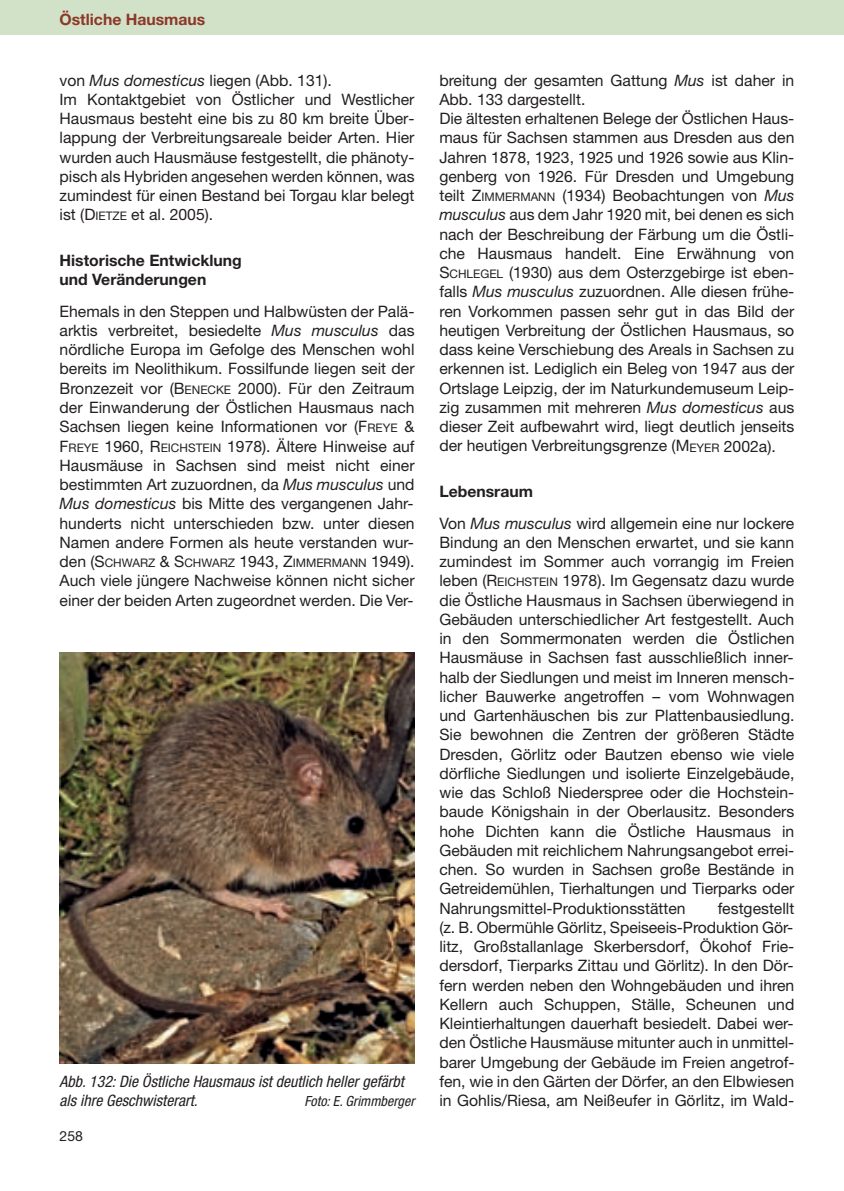
<style>
.page{position:relative;width:844px;height:1191px;background:#fff}
.page>*{position:absolute;margin:0;border:0;box-sizing:border-box;transform-origin:0 0}
.t1{font:15.75px/19.2px "Helvetica Neue";color:#231f20}
.t2{font:italic condensed 15.75px/19.2px "Helvetica Neue";color:#231f20}
.t3{font:700 15.75px/19.2px "Helvetica Neue";color:#231f20}
.t4{font:700 15.75px "Helvetica Neue";color:#8d3727}
.t5{font:italic condensed 14px "Helvetica Neue";color:#231f20}
.t6{font:14px "Helvetica Neue";color:#231f20}
.t7{font:11.9px "Helvetica Neue";color:#231f20}
.s1{font-style:italic}
.s2{font-size:11.9px}
.s3{font-size:15.75px}
.s4{font-weight:700}
</style>
<div class="page">
<div style="left:0;top:0;width:843px;height:35px;background:#d1e2c9"></div>
<img style="left:60px;top:652px;width:354px;height:412px">
<p class="t4" style="left:60px;top:14px;width:147px">Östliche Hausmaus</p>
<p class="t1" style="left:60px;top:72px;width:356px">von <span class="s1">Mus domesticus</span> liegen (Abb. 131).<br>Im Kontaktgebiet von Östlicher und Westlicher Hausmaus besteht eine bis zu 80 km breite Über&shy;lappung der Verbreitungsareale beider Arten. Hier wurden auch Hausmäuse festgestellt, die phänoty&shy;pisch als Hybriden angesehen werden können, was zumindest für einen Bestand bei Torgau klar belegt ist (D<span class="s2">IETZE</span> et al. 2005).</p>
<p class="t3" style="left:60px;top:252px;width:184px">Historische Entwicklung und Veränderungen</p>
<p class="t1" style="left:60px;top:303px;width:356px;text-align:justify">Ehemals in den Steppen und Halbwüsten der Palä&shy;arktis verbreitet, besiedelte <span class="s1">Mus musculus</span> das nördliche Europa im Gefolge des Menschen wohl bereits im Neolithikum. Fossilfunde liegen seit der Bronzezeit vor (B<span class="s2">ENECKE</span> 2000). Für den Zeitraum der Einwanderung der Östlichen Hausmaus nach Sachsen liegen keine Informationen vor (F<span class="s2">REYE</span> &amp; F<span class="s2">REYE</span> 1960, R<span class="s2">EICHSTEIN</span> 1978). Ältere Hinweise auf Hausmäuse in Sachsen sind meist nicht einer bestimmten Art zuzuordnen, da <span class="s1">Mus musculus</span> und <span class="s1">Mus domesticus</span> bis Mitte des vergangenen Jahr&shy;hunderts nicht unterschieden bzw. unter diesen Namen andere Formen als heute verstanden wur-</p>
<p class="t7" style="left:60px;top:558px;width:356px"><span class="s3">den (S</span>CHWARZ <span class="s3">&amp; S</span>CHWARZ <span class="s3">1943, Z</span>IMMERMANN <span class="s3">1949).</span></p>
<p class="t1" style="left:60px;top:572px;width:356px">Auch viele jüngere Nachweise können nicht sicher einer der beiden Arten zugeordnet werden. Die Ver-</p>
<p class="t2" style="left:60px;top:1073px;width:346px">Abb.132:Die Östliche Hausmaus ist deutlich hellergefärbt als ihre Geschwisterart.</p>
<p class="t5" style="left:304px;top:1096px;width:114px">Foto:E.Grimmberger</p>
<p class="t6" style="left:60px;top:1131px;width:25px">258</p>
<p class="t1" style="left:439px;top:72px;width:356px">breitung der gesamten Gattung <span class="s1">Mus</span> ist daher in Abb. 133 dargestellt.<br>Die ältesten erhaltenen Belege der Östlichen Haus&shy;maus für Sachsen stammen aus Dresden aus den Jahren 1878, 1923, 1925 und 1926 sowie aus Klin&shy;genberg von 1926. Für Dresden und Umgebung teilt Z<span class="s2">IMMERMANN</span> (1934) Beobachtungen von <span class="s1">Mus musculus</span> aus dem Jahr 1920 mit, bei denen es sich nach der Beschreibung der Färbung um die Östli&shy;che Hausmaus handelt. Eine Erwähnung von S<span class="s2">CHLEGEL</span> (1930) aus dem Osterzgebirge ist eben&shy;falls <span class="s1">Mus musculus</span> zuzuordnen. Alle diesen frühe&shy;ren Vorkommen passen sehr gut in das Bild der heutigen Verbreitung der Östlichen Hausmaus, so dass keine Verschiebung des Areals in Sachsen zu erkennen ist. Lediglich ein Beleg von 1947 aus der Ortslage Leipzig, der im Naturkundemuseum Leip&shy;zig zusammen mit mehreren <span class="s1">Mus domesticus</span> aus dieser Zeit aufbewahrt wird, liegt deutlich jenseits der heutigen Verbreitungsgrenze (M<span class="s2">EYER</span> 2002a).</p>
<p class="t1" style="left:439px;top:477px;width:356px;line-height:31.5px"><span class="s4">Lebensraum<br></span>Von <span class="s1">Mus musculus</span> wird allgemein eine nur lockere</p>
<p class="t1" style="left:439px;top:534px;width:356px;text-align:justify">Bindung an den Menschen erwartet, und sie kann zumindest im Sommer auch vorrangig im Freien leben (R<span class="s2">EICHSTEIN</span> 1978). Im Gegensatz dazu wurde die Östliche Hausmaus in Sachsen überwiegend in Gebäuden unterschiedlicher Art festgestellt. Auch in den Sommermonaten werden die Östlichen Hausmäuse in Sachsen fast ausschließlich inner&shy;halb der Siedlungen und meist im Inneren mensch&shy;licher Bauwerke angetroffen – vom Wohnwagen und Gartenhäuschen bis zur Plattenbausiedlung.<br>Sie bewohnen die Zentren der größeren Städte Dresden, Görlitz oder Bautzen ebenso wie viele dörfliche Siedlungen und isolierte Einzelgebäude, wie das Schloß Niederspree oder die Hochstein&shy;baude Königshain in der Oberlausitz. Besonders hohe Dichten kann die Östliche Hausmaus in Gebäuden mit reichlichem Nahrungsangebot errei&shy;chen. So wurden in Sachsen große Bestände in Getreidemühlen, Tierhaltungen und Tierparks oder Nahrungsmittel-Produktionsstätten</p>
<p class="t1" style="left:439px;top:900px;width:356px;text-align:justify;text-indent:278px">festgestellt (z. B. Obermühle Görlitz, Speiseeis-Produktion Gör&shy;litz, Großstallanlage Skerbersdorf, Ökohof Frie&shy;dersdorf, Tierparks Zittau und Görlitz). In den Dör&shy;fern werden neben den Wohngebäuden und ihren Kellern auch Schuppen, Ställe, Scheunen und Kleintierhaltungen dauerhaft besiedelt. Dabei wer&shy;den Östliche Hausmäuse mitunter auch in unmittel&shy;barer Umgebung der Gebäude im Freien angetrof&shy;fen, wie in den Gärten der Dörfer, an den Elbwiesen in Gohlis/Riesa, am Neißeufer in Görlitz, im Wald-</p>
</div>
